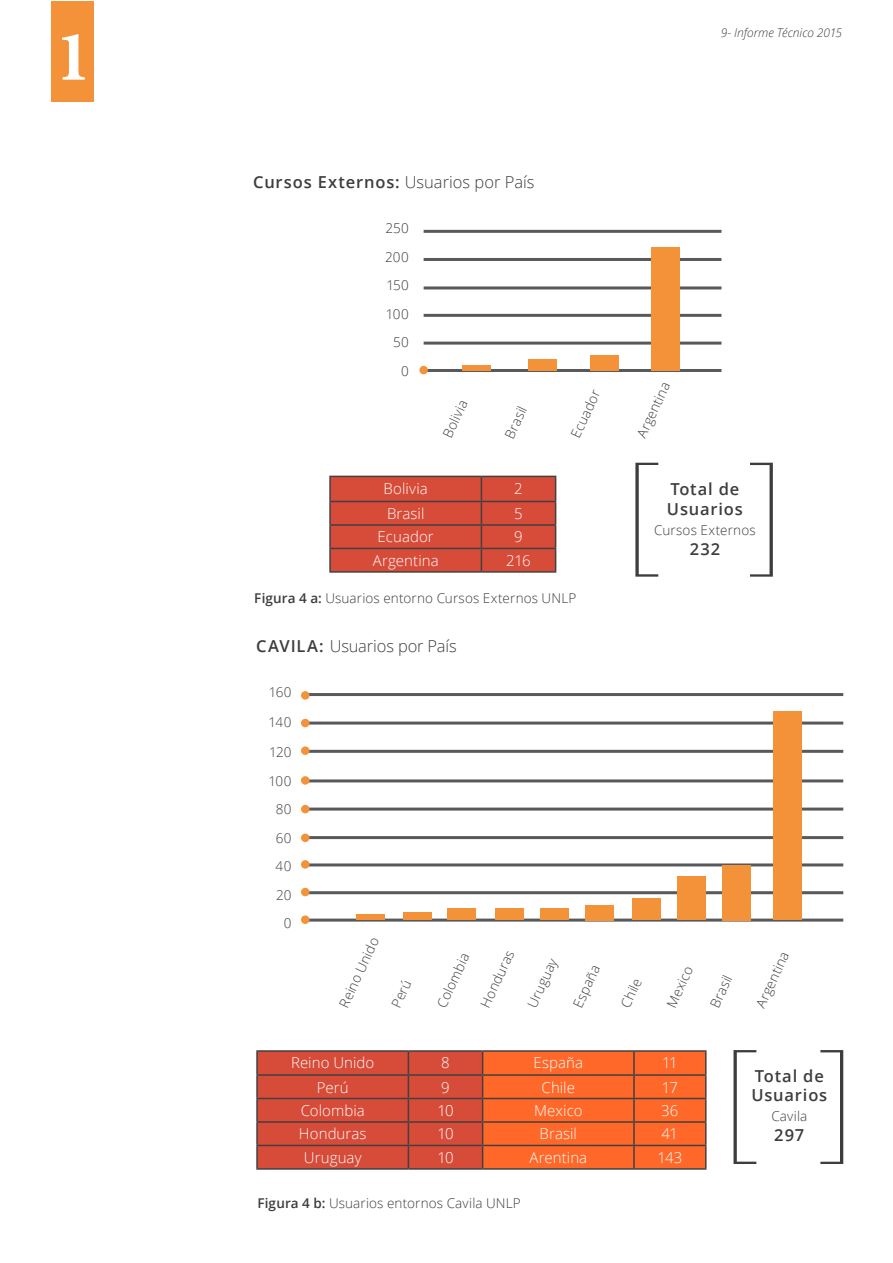
<style>
.page{position:relative;width:893px;height:1263px;background:#fff}
.page>*{position:absolute;margin:0;border:0;box-sizing:border-box;transform-origin:0 0}
.t1{font:700 72px "Minion Pro";color:#fff}
.t2{font:600 16.5px/19.8px "Open Sans";letter-spacing:.05em;color:#3d3c3e}
.t3{font:300 16.5px "Open Sans";letter-spacing:-.01em;color:#3d3c3e}
.t4{font:300 15px "Open Sans";letter-spacing:.005em;color:#fff}
.t5{font:300 13.5px/28.5px "Open Sans";letter-spacing:.01em;color:#3d3c3e;text-align:right}
.t6{font:italic 300 12px "Open Sans";color:#3d3c3e}
.s1{font-weight:300}
.s2{font-weight:600}
</style>
<div class="page">
<div style="left:52px;top:2px;width:42px;height:100px;background:#f4923a"></div>
<hr style="left:424px;top:369px;width:297px;height:3px;background:#58595b">
<hr style="left:424px;top:342px;width:297px;height:3px;background:#58595b">
<hr style="left:424px;top:230px;width:297px;height:3px;background:#58595b">
<hr style="left:424px;top:314px;width:297px;height:3px;background:#58595b">
<hr style="left:424px;top:286px;width:297px;height:3px;background:#58595b">
<hr style="left:424px;top:258px;width:297px;height:3px;background:#58595b">
<div style="left:462px;top:365px;width:28px;height:5px;background:#f4923a"></div>
<div style="left:528px;top:359px;width:29px;height:11px;background:#f4923a"></div>
<div style="left:590px;top:355px;width:29px;height:15px;background:#f4923a"></div>
<div style="left:652px;top:247px;width:28px;height:123px;background:#f4923a"></div>
<div style="left:419px;top:366px;width:9px;height:8px;background:#f4923a;border-radius:50%"></div>
<hr style="left:329px;top:549px;width:2px;height:22px;background:#414042">
<hr style="left:329px;top:571px;width:152px;height:2px;background:#414042">
<hr style="left:329px;top:476px;width:152px;height:1px;background:#414042">
<hr style="left:329px;top:477px;width:2px;height:24px;background:#414042">
<hr style="left:329px;top:501px;width:152px;height:1px;background:#414042">
<hr style="left:329px;top:502px;width:2px;height:22px;background:#414042">
<hr style="left:329px;top:524px;width:152px;height:2px;background:#414042">
<hr style="left:329px;top:526px;width:2px;height:22px;background:#414042">
<hr style="left:329px;top:548px;width:152px;height:1px;background:#414042">
<svg style="left:330px;top:476px;width:226px;height:96px;background:#cb4a39"></svg>
<hr style="left:481px;top:571px;width:75px;height:2px;background:#414042">
<svg style="left:635px;top:463px;width:23px;height:114px"></svg>
<svg style="left:750px;top:463px;width:23px;height:114px"></svg>
<hr style="left:302px;top:918px;width:541px;height:3px;background:#58595b">
<hr style="left:302px;top:891px;width:541px;height:3px;background:#58595b">
<hr style="left:302px;top:779px;width:541px;height:3px;background:#58595b">
<hr style="left:302px;top:863px;width:541px;height:3px;background:#58595b">
<hr style="left:302px;top:836px;width:541px;height:3px;background:#58595b">
<hr style="left:302px;top:750px;width:541px;height:3px;background:#58595b">
<hr style="left:302px;top:807px;width:541px;height:3px;background:#58595b">
<div style="left:356px;top:914px;width:28px;height:6px;background:#f4923a"></div>
<div style="left:403px;top:912px;width:28px;height:8px;background:#f4923a"></div>
<div style="left:447px;top:908px;width:29px;height:12px;background:#f4923a"></div>
<hr style="left:302px;top:721px;width:541px;height:3px;background:#58595b">
<div style="left:496px;top:908px;width:28px;height:12px;background:#f4923a"></div>
<div style="left:541px;top:908px;width:28px;height:12px;background:#f4923a"></div>
<div style="left:586px;top:905px;width:28px;height:15px;background:#f4923a"></div>
<div style="left:632px;top:898px;width:29px;height:22px;background:#f4923a"></div>
<div style="left:677px;top:876px;width:29px;height:44px;background:#f4923a"></div>
<div style="left:722px;top:865px;width:29px;height:55px;background:#f4923a"></div>
<div style="left:773px;top:711px;width:29px;height:209px;background:#f4923a"></div>
<hr style="left:302px;top:693px;width:541px;height:3px;background:#58595b">
<div style="left:301px;top:746px;width:8px;height:9px;background:#f4923a;border-radius:50%"></div>
<div style="left:301px;top:719px;width:8px;height:8px;background:#f4923a;border-radius:50%"></div>
<div style="left:301px;top:776px;width:8px;height:9px;background:#f4923a;border-radius:50%"></div>
<div style="left:301px;top:805px;width:8px;height:8px;background:#f4923a;border-radius:50%"></div>
<div style="left:301px;top:833px;width:8px;height:9px;background:#f4923a;border-radius:50%"></div>
<div style="left:301px;top:860px;width:8px;height:9px;background:#f4923a;border-radius:50%"></div>
<div style="left:301px;top:888px;width:8px;height:8px;background:#f4923a;border-radius:50%"></div>
<div style="left:301px;top:915px;width:8px;height:9px;background:#f4923a;border-radius:50%"></div>
<div style="left:301px;top:691px;width:8px;height:9px;background:#f4923a;border-radius:50%"></div>
<hr style="left:705px;top:1099px;width:2px;height:22px;background:#414042">
<hr style="left:256px;top:1146px;width:2px;height:22px;background:#414042">
<hr style="left:256px;top:1168px;width:152px;height:2px;background:#414042">
<hr style="left:483px;top:1168px;width:151px;height:2px;background:#414042">
<hr style="left:256px;top:1050px;width:152px;height:2px;background:#414042">
<hr style="left:256px;top:1052px;width:2px;height:22px;background:#414042">
<hr style="left:408px;top:1050px;width:75px;height:2px;background:#414042">
<hr style="left:483px;top:1050px;width:151px;height:2px;background:#414042">
<hr style="left:634px;top:1050px;width:73px;height:2px;background:#414042">
<hr style="left:705px;top:1052px;width:2px;height:22px;background:#414042">
<hr style="left:634px;top:1074px;width:73px;height:2px;background:#414042">
<hr style="left:705px;top:1076px;width:2px;height:22px;background:#414042">
<hr style="left:634px;top:1098px;width:73px;height:1px;background:#414042">
<hr style="left:256px;top:1074px;width:152px;height:2px;background:#414042">
<hr style="left:256px;top:1076px;width:2px;height:22px;background:#414042">
<hr style="left:634px;top:1121px;width:73px;height:2px;background:#414042">
<hr style="left:705px;top:1123px;width:2px;height:22px;background:#414042">
<hr style="left:634px;top:1145px;width:73px;height:1px;background:#414042">
<hr style="left:705px;top:1146px;width:2px;height:22px;background:#414042">
<hr style="left:634px;top:1168px;width:73px;height:2px;background:#414042">
<hr style="left:256px;top:1098px;width:152px;height:1px;background:#414042">
<hr style="left:256px;top:1099px;width:2px;height:22px;background:#414042">
<hr style="left:256px;top:1121px;width:152px;height:2px;background:#414042">
<hr style="left:256px;top:1123px;width:2px;height:22px;background:#414042">
<hr style="left:256px;top:1145px;width:152px;height:1px;background:#414042">
<svg style="left:257px;top:1051px;width:449px;height:118px;background:#dd5732"></svg>
<hr style="left:408px;top:1168px;width:75px;height:2px;background:#414042">
<svg style="left:733px;top:1050px;width:23px;height:114px"></svg>
<svg style="left:820px;top:1050px;width:23px;height:114px"></svg>
<h1 class="t1" style="left:55px;top:6px;width:37px">1</h1>
<p class="t6" style="left:721px;top:24px;width:123px">9- Informe Técnico 2015</p>
<p class="t2" style="left:253px;top:172px;width:283px">Cursos Externos: <span class="s1">Usuarios por País</span></p>
<p class="t5" style="left:385px;top:214px;width:25px">250<br>200<br>150<br>100<br>50<br>0</p>
<p class="t5" style="left:433px;top:431px;width:42px;rotate:-65deg">Bolivia</p>
<p class="t5" style="left:495px;top:431px;width:35px;rotate:-65deg">Brasil</p>
<p class="t4" style="left:384px;top:478px;width:46px">Bolivia</p>
<p class="t4" style="left:514px;top:478px;width:10px">2</p>
<p class="t4" style="left:387px;top:503px;width:39px">Brasil</p>
<p class="t4" style="left:514px;top:503px;width:10px">5</p>
<p class="t4" style="left:378px;top:527px;width:58px">Ecuador</p>
<p class="t4" style="left:514px;top:527px;width:10px">9</p>
<p class="t4" style="left:373px;top:550px;width:67px">Argentina</p>
<p class="t4" style="left:506px;top:550px;width:26px">216</p>
<p class="t5" style="left:562px;top:431px;width:52px;rotate:-65deg">Ecuador</p>
<p class="t5" style="left:627px;top:431px;width:61px;rotate:-65deg">Argentina</p>
<p class="t2" style="left:667px;top:479px;width:78px">Total de<br>Usuarios</p>
<p class="t5" style="left:654px;top:515px;width:103px">Cursos Externos</p>
<p class="t2" style="left:690px;top:538px;width:32px">232</p>
<p class="t5" style="left:254px;top:583px;width:324px"><span class="s2">Figura 4 a:</span> Usuarios entorno Cursos Externos UNLP</p>
<p class="t3" style="left:256px;top:634px;width:202px"><span class="s2">CAVILA:</span> Usuarios por País</p>
<p class="t5" style="left:269px;top:677px;width:24px">160</p>
<p class="t5" style="left:268px;top:707px;width:24px">140</p>
<p class="t5" style="left:268px;top:737px;width:24px">120<br>100<br>80<br>60<br>40<br>20<br>0</p>
<p class="t5" style="left:330px;top:1000px;width:77px;rotate:-65deg">Reino Unido</p>
<p class="t5" style="left:428px;top:1000px;width:60px;rotate:-65deg">Colombia</p>
<p class="t5" style="left:471px;top:1000px;width:63px;rotate:-65deg">Honduras</p>
<p class="t5" style="left:518px;top:1000px;width:54px;rotate:-65deg">Uruguay</p>
<p class="t5" style="left:564px;top:1000px;width:46px;rotate:-65deg">España</p>
<p class="t5" style="left:382px;top:1000px;width:30px;rotate:-65deg">Perú</p>
<p class="t5" style="left:612px;top:1000px;width:32px;rotate:-65deg">Chile</p>
<p class="t5" style="left:657px;top:1000px;width:45px;rotate:-65deg">Mexico</p>
<p class="t5" style="left:701px;top:1000px;width:35px;rotate:-65deg">Brasil</p>
<p class="t4" style="left:291px;top:1053px;width:85px">Reino Unido</p>
<p class="t4" style="left:441px;top:1053px;width:10px">8</p>
<p class="t4" style="left:534px;top:1053px;width:51px">España</p>
<p class="t4" style="left:662px;top:1053px;width:17px">11</p>
<p class="t4" style="left:317px;top:1077px;width:33px">Perú</p>
<p class="t4" style="left:441px;top:1077px;width:10px">9</p>
<p class="t4" style="left:541px;top:1077px;width:35px">Chile</p>
<p class="t4" style="left:662px;top:1077px;width:18px">17</p>
<p class="t4" style="left:301px;top:1100px;width:65px">Colombia</p>
<p class="t4" style="left:437px;top:1100px;width:18px">10</p>
<p class="t4" style="left:534px;top:1100px;width:50px">Mexico</p>
<p class="t4" style="left:661px;top:1100px;width:19px">36</p>
<p class="t4" style="left:299px;top:1124px;width:69px">Honduras</p>
<p class="t4" style="left:437px;top:1124px;width:18px">10</p>
<p class="t4" style="left:540px;top:1124px;width:39px">Brasil</p>
<p class="t4" style="left:662px;top:1124px;width:18px">41</p>
<p class="t4" style="left:304px;top:1147px;width:59px">Uruguay</p>
<p class="t4" style="left:437px;top:1147px;width:18px">10</p>
<p class="t4" style="left:529px;top:1147px;width:59px">Arentina</p>
<p class="t4" style="left:657px;top:1147px;width:26px">143</p>
<p class="t5" style="left:257px;top:1189px;width:265px"><span class="s2">Figura 4 b:</span> Usuarios entornos Cavila UNLP</p>
<p class="t5" style="left:747px;top:1000px;width:61px;rotate:-65deg">Argentina</p>
<p class="t2" style="left:751px;top:1065px;width:78px">Total de<br>Usuarios</p>
<p class="t5" style="left:771px;top:1101px;width:37px">Cavila</p>
<p class="t2" style="left:774px;top:1125px;width:32px">297</p>
</div>
